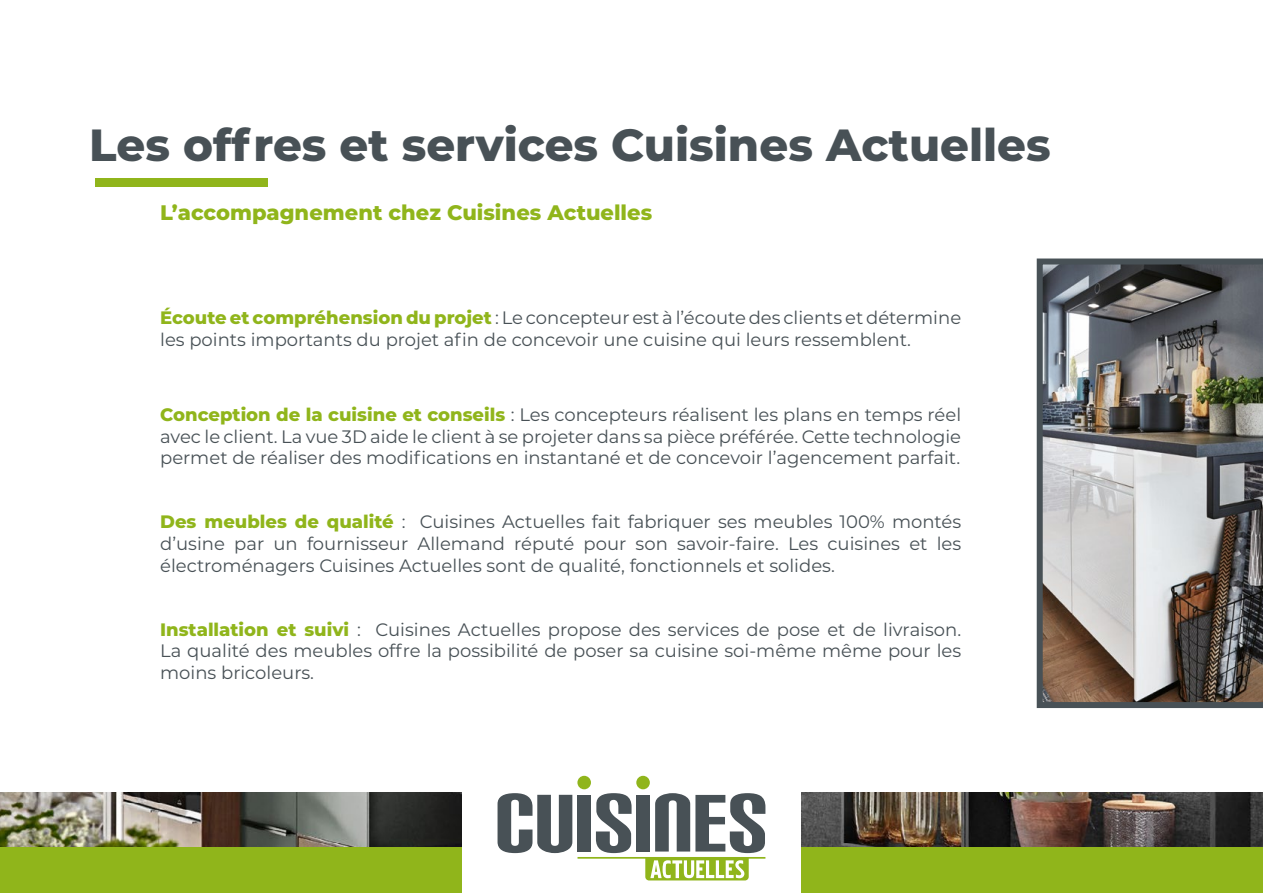
<style>
.page{position:relative;width:1263px;height:893px;background:#fff}
.page>*{position:absolute;margin:0;border:0;box-sizing:border-box;transform-origin:0 0}
.t1{font:800 45px "Montserrat";color:#485156}
.t2{font:800 21px "Montserrat";color:#90b51b}
.t3{font:18px/21.6px "Montserrat";color:#485156;text-align:justify}
.s1{font-weight:800;color:#90b51b}
</style>
<div class="page">
<img style="left:0;top:793px;width:1263px;height:55px">
<div style="left:0;top:848px;width:1263px;height:45px;background:#90b51b"></div>
<div style="left:462px;top:782px;width:338px;height:111px;background:#fff"></div>
<hr style="left:577px;top:857px;width:188px;height:2px;background:#90b51b">
<svg style="left:497px;top:793px;width:75px;height:60px"></svg>
<div style="left:577px;top:795px;width:14px;height:56px;background:#485156"></div>
<svg style="left:596px;top:793px;width:35px;height:60px"></svg>
<div style="left:636px;top:795px;width:14px;height:56px;background:#485156"></div>
<div style="left:636px;top:776px;width:14px;height:13px;background:#90b51b;border-radius:50%"></div>
<div style="left:577px;top:776px;width:14px;height:13px;background:#90b51b;border-radius:50%"></div>
<svg style="left:645px;top:793px;width:120px;height:87px"></svg>
<div style="left:96px;top:179px;width:172px;height:8px;background:#90b51b"></div>
<img style="left:1037px;top:258px;width:226px;height:450px">
<h1 class="t1" style="left:89px;top:112px;width:963px">Les offres et services Cuisines Actuelles</h1>
<p class="t2" style="left:160px;top:197px;width:493px">L’accompagnement chez Cuisines Actuelles</p>
<p class="t3" style="left:160px;top:306px;width:802px"><span class="s1">Écoute et compréhension du projet</span> : Le concepteur est à l’écoute des clients et détermine les points importants du projet afin de concevoir une cuisine qui leurs ressemblent.</p>
<p class="t3" style="left:160px;top:403px;width:802px"><span class="s1">Conception de la cuisine et conseils</span> : Les concepteurs réalisent les plans en temps réel avec le client. La vue 3D aide le client à se projeter dans sa pièce préférée. Cette technologie permet de réaliser des modifications en instantané et de concevoir l’agencement parfait.</p>
<p class="t3" style="left:160px;top:511px;width:803px"><span class="s1">Des meubles de qualité</span> : Cuisines Actuelles fait fabriquer ses meubles 100% montés d’usine par un fournisseur Allemand réputé pour son savoir-faire. Les cuisines et les électroménagers Cuisines Actuelles sont de qualité, fonctionnels et solides.</p>
<p class="t3" style="left:160px;top:618px;width:802px"><span class="s1">Installation et suivi</span> : Cuisines Actuelles propose des services de pose et de livraison.<br>La qualité des meubles offre la possibilité de poser sa cuisine soi-même même pour les moins bricoleurs.</p>
</div>
